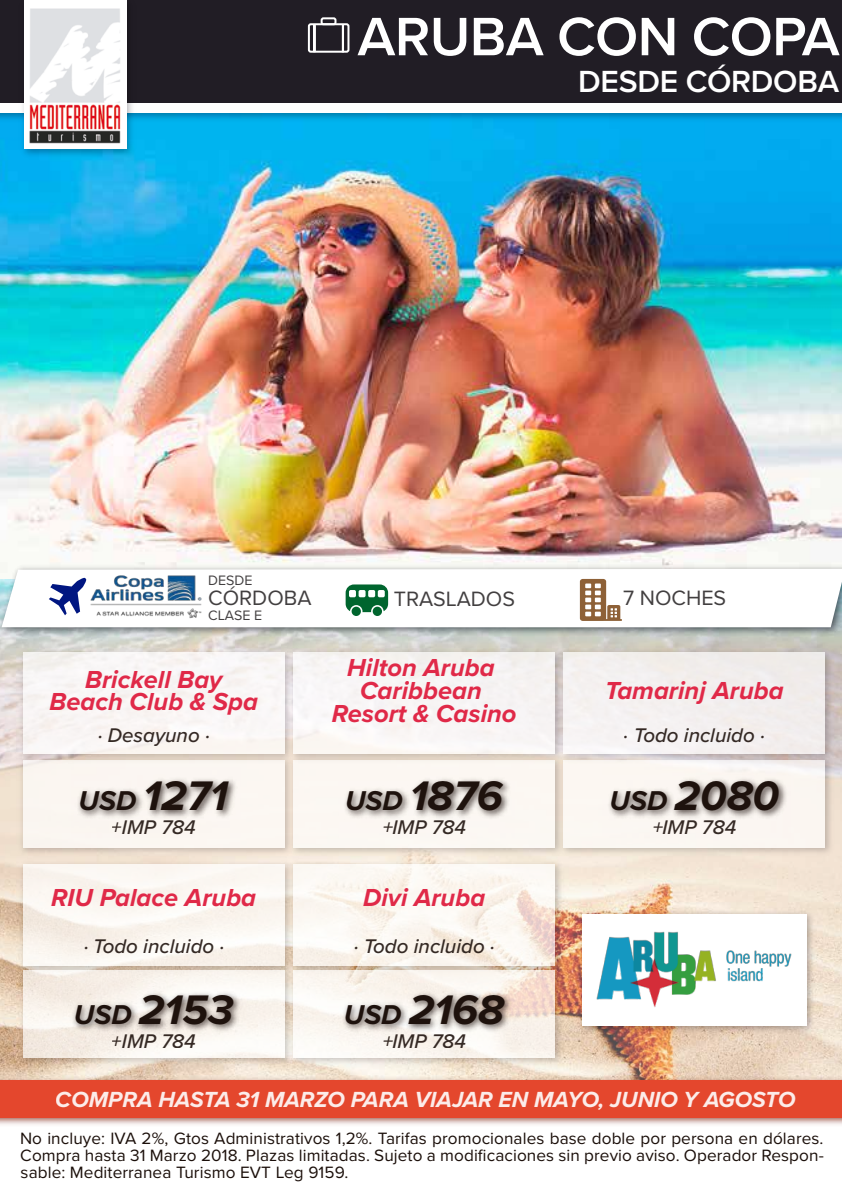
<style>
.page{position:relative;width:842px;height:1191px;background:#fff}
.page>*{position:absolute;margin:0;border:0;box-sizing:border-box;transform-origin:0 0}
.t1{font:600 56px "Proxima Nova";letter-spacing:-.01em;color:#fff}
.t2{font:italic 700 42.8px "Proxima Nova";color:#1e120d}
.t3{font:600 31.7px "Proxima Nova";letter-spacing:-.01em;color:#fff}
.t4{font:italic 700 25.5px/22.7px "Proxima Nova";color:#e02948;text-align:center}
.t5{font:italic 700 22.7px "Proxima Nova";color:#fff}
.t6{font:21.5px "Proxima Nova";color:#423f40}
.t7{font:italic 500 20.5px "Proxima Nova";color:#1e120d}
.t8{font:17px/17px "Proxima Nova";letter-spacing:.005em;color:#1b0f0a;text-align:justify}
.t9{font:14.2px "Proxima Nova";color:#423f40}
.s1{font-size:28.2px}
</style>
<div class="page">
<img style="left:0;top:124px;width:842px;height:438px">
<img style="left:0;top:638px;width:842px;height:435px">
<img style="left:16px;top:764px;width:270px;height:198px">
<div style="left:23px;top:760px;width:261px;height:87px;background:#fbf6f2"></div>
<img style="left:16px;top:645px;width:270px;height:119px">
<div style="left:23px;top:652px;width:261px;height:101px;background:#f9f6f5"></div>
<img style="left:286px;top:764px;width:280px;height:198px">
<div style="left:293px;top:760px;width:262px;height:87px;background:#fcf7f2"></div>
<img style="left:286px;top:645px;width:271px;height:119px">
<div style="left:293px;top:652px;width:262px;height:101px;background:#f8f5f5"></div>
<img style="left:557px;top:764px;width:279px;height:94px">
<div style="left:564px;top:760px;width:261px;height:87px;background:#fbf7f2"></div>
<img style="left:557px;top:645px;width:279px;height:119px">
<div style="left:564px;top:652px;width:261px;height:101px;background:#f3efee"></div>
<div style="left:23px;top:864px;width:261px;height:101px;background:#fbf6f1"></div>
<svg style="left:293px;top:864px;width:262px;height:98px;fill:#fbf7f2"></svg>
<img style="left:16px;top:962px;width:270px;height:106px">
<svg style="left:23px;top:969px;width:261px;height:88px;fill:#f9f3ec"></svg>
<img style="left:286px;top:962px;width:280px;height:106px">
<svg style="left:293px;top:969px;width:262px;height:88px;fill:#faf4ee"></svg>
<img style="left:0;top:113px;width:842px;height:11px">
<div style="left:0;top:0;width:842px;height:103px;background:#211d25"></div>
<div style="left:308px;top:23px;width:41px;height:30px;border:2px solid #fff;border-radius:2px"></div>
<div style="left:313px;top:24px;width:2px;height:28px;border:2px solid #fff"></div>
<div style="left:342px;top:24px;width:2px;height:28px;border:2px solid #fff"></div>
<div style="left:321px;top:17px;width:15px;height:8px;border:2px solid #fff;border-radius:2px"></div>
<img style="left:17px;top:0;width:121px;height:160px">
<div style="left:24px;top:1px;width:103px;height:148px;background:#fff"></div>
<img style="left:29px;top:8px;width:92px;height:136px">
<img style="left:0;top:1073px;width:842px;height:52px">
<div style="left:0;top:1080px;width:842px;height:37px;background:#e4472d"></div>
<img style="left:78px;top:779px;width:157px;height:39px">
<img style="left:345px;top:779px;width:164px;height:39px">
<img style="left:609px;top:779px;width:177px;height:39px">
<img style="left:67px;top:981px;width:178px;height:69px">
<img style="left:337px;top:981px;width:179px;height:69px">
<img style="left:0;top:562px;width:842px;height:76px">
<svg style="left:2px;top:569px;width:840px;height:58px"></svg>
<svg style="left:346px;top:584px;width:42px;height:28px"></svg>
<div style="left:373px;top:606px;width:9px;height:10px;background:#00652e;border-radius:50%"></div>
<div style="left:352px;top:606px;width:9px;height:10px;background:#00652e;border-radius:50%"></div>
<svg style="left:580px;top:579px;width:42px;height:42px"></svg>
<svg style="left:49px;top:577px;width:38px;height:38px"></svg>
<img style="left:89px;top:571px;width:117px;height:50px">
<img style="left:575px;top:906px;width:243px;height:130px">
<img style="left:579px;top:913px;width:231px;height:112px">
<h1 class="t1" style="left:357px;top:-5px;width:484px">ARUBA CON COPA</h1>
<h3 class="t3" style="left:578px;top:57px;width:262px">DESDE CÓRDOBA</h3>
<p class="t9" style="left:208px;top:570px;width:46px">DESDE</p>
<p class="t6" style="left:208px;top:582px;width:105px">CÓRDOBA</p>
<p class="t9" style="left:208px;top:604px;width:56px">CLASE E</p>
<p class="t6" style="left:394px;top:582px;width:123px">TRASLADOS</p>
<p class="t6" style="left:623px;top:582px;width:105px">7 NOCHES</p>
<h3 class="t4" style="left:50px;top:667px;width:210px">Brickell Bay<br>Beach Club &amp; Spa</h3>
<h3 class="t4" style="left:332px;top:656px;width:186px">Hilton Aruba<br>Caribbean<br>Resort &amp; Casino</h3>
<p class="t7" style="left:98px;top:720px;width:114px">· Desayuno ·</p>
<h2 class="t2" style="left:79px;top:764px;width:151px"><span class="s1">USD</span> 1271</h2>
<p class="t7" style="left:112px;top:812px;width:86px">+IMP 784</p>
<h2 class="t2" style="left:345px;top:764px;width:159px"><span class="s1">USD</span> 1876</h2>
<p class="t7" style="left:382px;top:812px;width:86px">+IMP 784</p>
<h3 class="t4" style="left:51px;top:885px;width:207px">RIU Palace Aruba</h3>
<h3 class="t4" style="left:363px;top:885px;width:124px">Divi Aruba</h3>
<p class="t7" style="left:83px;top:931px;width:143px">· Todo incluido ·</p>
<h2 class="t2" style="left:74px;top:977px;width:161px"><span class="s1">USD</span> 2153</h2>
<p class="t7" style="left:112px;top:1025px;width:86px">+IMP 784</p>
<p class="t7" style="left:354px;top:931px;width:143px">· Todo incluido ·</p>
<h2 class="t2" style="left:344px;top:977px;width:162px"><span class="s1">USD</span> 2168</h2>
<p class="t7" style="left:382px;top:1025px;width:86px">+IMP 784</p>
<h3 class="t4" style="left:605px;top:678px;width:180px">Tamarinj Aruba</h3>
<p class="t7" style="left:624px;top:720px;width:143px">· Todo incluido ·</p>
<h2 class="t2" style="left:609px;top:764px;width:171px"><span class="s1">USD</span> 2080</h2>
<p class="t7" style="left:652px;top:812px;width:86px">+IMP 784</p>
<h3 class="t5" style="left:56px;top:1082px;width:741px">COMPRA HASTA 31 MARZO PARA VIAJAR EN MAYO, JUNIO Y AGOSTO</h3>
<p class="t8" style="left:20px;top:1128px;width:805px">No incluye: IVA 2%, Gtos Administrativos 1,2%. Tarifas promocionales base doble por persona en dólares.<br>Compra hasta 31 Marzo 2018. Plazas limitadas. Sujeto a modificaciones sin previo aviso. Operador Respon&shy;sable: Mediterranea Turismo EVT Leg 9159.</p>
</div>
